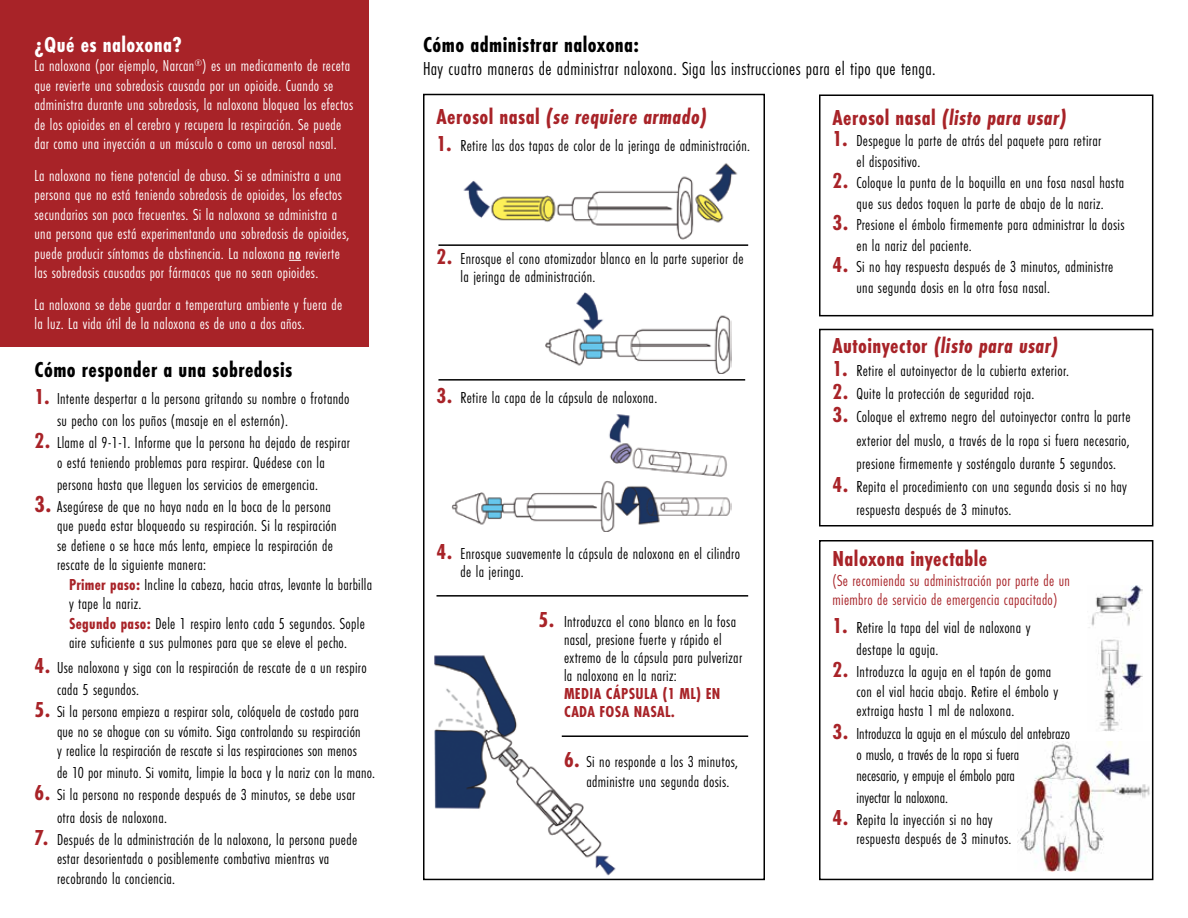
<style>
.page{position:relative;width:1188px;height:918px;background:#fff}
.page>*{position:absolute;margin:0;border:0;box-sizing:border-box;transform-origin:0 0}
.t1{font:italic 700 22.5px "Futura PT Cond";letter-spacing:.02em;color:#a82328}
.t2{font:700 22.5px "Futura PT Cond";letter-spacing:.02em;color:#000}
.t3{font:700 22.5px "Futura PT Cond";letter-spacing:.02em;color:#a82328}
.t4{font:700 22.5px "Futura PT Cond";letter-spacing:.02em;color:#fff}
.t5{font:19.5px "Futura PT Cond";letter-spacing:.02em;color:#000}
.t6{font:16.5px/19.5px "Futura PT Cond";letter-spacing:.02em;color:#000}
.t7{font:16.5px/19.5px "Futura PT Cond";letter-spacing:.02em;color:#fff}
.t8{font:16.5px/21.3px "Futura PT Cond";color:#000}
.t9{font:16.5px/19.5px "Futura PT Cond";letter-spacing:.02em;color:#a82328}
.t10{font:700 16.5px/18px "Futura PT Cond";letter-spacing:.02em;color:#a82328}
.s1{font-weight:500}
.s2{font-weight:700;font-size:22.5px;color:#a82328}
.s3{font-weight:700;font-size:24px;color:#a82328}
.s4{font-weight:700;color:#a82328}
.s5{font-style:normal}
</style>
<div class="page">
<img style="left:463px;top:163px;width:275px;height:77px">
<img style="left:545px;top:292px;width:187px;height:81px">
<img style="left:1018px;top:741px;width:132px;height:130px">
<img style="left:434px;top:655px;width:182px;height:221px">
<div style="left:423px;top:94px;width:342px;height:786px;border:2px solid #000"></div>
<div style="left:0;top:0;width:369px;height:347px;background:#a82328"></div>
<svg style="left:289px;top:260px;width:12px;height:1px"></svg>
<div style="left:819px;top:94px;width:334px;height:222px;border:2px solid #000"></div>
<div style="left:819px;top:329px;width:334px;height:197px;border:2px solid #000"></div>
<div style="left:819px;top:540px;width:334px;height:340px;border:2px solid #000"></div>
<img style="left:451px;top:414px;width:280px;height:117px">
<hr style="left:438px;top:244px;width:310px;height:2px;background:#000">
<hr style="left:438px;top:379px;width:307px;height:2px;background:#000">
<hr style="left:436px;top:595px;width:312px;height:2px;background:#000">
<hr style="left:562px;top:735px;width:186px;height:2px;background:#000">
<img style="left:1088px;top:585px;width:54px;height:146px">
<h1 class="t4" style="left:34px;top:31px;width:149px">¿Qué es naloxona?</h1>
<p class="t7" style="left:34px;top:56px;width:320px">La naloxona (por ejemplo, Narcan<sup>®</sup>) es un medicamento de receta que revierte una sobredosis causada por un opioide. Cuando se administra durante una sobredosis, la naloxona bloquea los efectos de los opioides en el cerebro y recupera la respiración. Se puede dar como una inyección a un músculo o como un aerosol nasal.</p>
<p class="t7" style="left:35px;top:165px;width:316px">La naloxona no tiene potencial de abuso. Si se administra a una persona que no está teniendo sobredosis de opioides, los efectos secundarios son poco frecuentes. Si la naloxona se administra a una persona que está experimentando una sobredosis de opioides, puede producir síntomas de abstinencia. La naloxona <span class="s1">no</span> revierte las sobredosis causadas por fármacos que no sean opioides.</p>
<p class="t7" style="left:35px;top:294px;width:309px">La naloxona se debe guardar a temperatura ambiente y fuera de la luz. La vida útil de la naloxona es de uno a dos años.</p>
<h1 class="t2" style="left:34px;top:357px;width:259px">Cómo responder a una sobredosis</h1>
<p class="t6" style="left:57px;top:388px;width:294px;line-height:22px;text-indent:-23px"><span class="s2">1.</span> Intente despertar a la persona gritando su nombre o frotando su pecho con los puños (masaje en el esternón).</p>
<p class="t6" style="left:34px;top:433px;width:317px;text-align:center"><span class="s2">2.</span> Llame al 9-1-1. Informe que la persona ha dejado de respirar o está teniendo problemas para respirar. Quédese con la</p>
<p class="t6" style="left:57px;top:474px;width:263px">persona hasta que lleguen los servicios de emergencia.</p>
<p class="t6" style="left:57px;top:497px;width:281px;text-indent:-23px"><span class="s3">3.</span> Asegúrese de que no haya nada en la boca de la persona que pueda estar bloqueado su respiración. Si la respiración se detiene o se hace más lenta, empiece la respiración de rescate de la siguiente manera:</p>
<p class="t6" style="left:69px;top:575px;width:305px"><span class="s4">Primer paso:</span> Incline la cabeza, hacia atras, levante la barbilla y tape la nariz.<br><span class="s4">Segundo paso:</span> Dele 1 respiro lento cada 5 segundos. Sople aire suficiente a sus pulmones para que se eleve el pecho.</p>
<p class="t6" style="left:57px;top:657px;width:311px;line-height:22px;text-indent:-22px"><span class="s2">4.</span> Use naloxona y siga con la respiración de rescate de a un respiro cada 5 segundos.</p>
<p class="t6" style="left:57px;top:702px;width:305px;text-align:justify;text-indent:-23px"><span class="s2">5.</span> Si la persona empieza a respirar sola, colóquela de costado para que no se ahogue con su vómito. Siga controlando su respiración y realice la respiración de rescate si las respiraciones son menos</p>
<p class="t6" style="left:57px;top:763px;width:320px">de 10 por minuto. Si vomita, limpie la boca y la nariz con la mano.</p>
<p class="t6" style="left:57px;top:784px;width:300px;line-height:22px;text-indent:-22px"><span class="s2">6.</span> Si la persona no responde después de 3 minutos, se debe usar otra dosis de naloxona.</p>
<p class="t6" style="left:57px;top:829px;width:302px;text-indent:-22px"><span class="s2">7.</span> Después de la administración de la naloxona, la persona puede estar desorientada o posiblemente combativa mientras va recobrando la conciencia.</p>
<h1 class="t2" style="left:423px;top:31px;width:218px">Cómo administrar naloxona:</h1>
<p class="t5" style="left:423px;top:57px;width:514px">Hay cuatro maneras de administrar naloxona. Siga las instrucciones para el tipo que tenga.</p>
<h1 class="t1" style="left:436px;top:104px;width:272px"><span class="s5">Aerosol nasal</span> (se requiere armado)</h1>
<p class="t6" style="left:436px;top:136px;width:315px"><span class="s2">1.</span> Retire las dos tapas de color de la jeringa de administración.</p>
<h1 class="t1" style="left:833px;top:104px;width:236px"><span class="s5">Aerosol nasal</span> (listo para usar)</h1>
<p class="t6" style="left:857px;top:130px;width:246px;line-height:21px;text-indent:-24px"><span class="s2">1.</span> Despegue la parte de atrás del paquete para retirar el dispositivo.</p>
<p class="t6" style="left:833px;top:172px;width:293px;line-height:21px;text-align:center"><span class="s2">2.</span> Coloque la punta de la boquilla en una fosa nasal hasta que sus dedos toquen la parte de abajo de la nariz.</p>
<p class="t6" style="left:857px;top:214px;width:270px;line-height:21px;text-indent:-24px"><span class="s2">3.</span> Presione el émbolo firmemente para administrar la dosis en la nariz del paciente.</p>
<p class="t6" style="left:857px;top:256px;width:258px;line-height:21px;text-indent:-24px"><span class="s2">4.</span> Si no hay respuesta después de 3 minutos, administre una segunda dosis en la otra fosa nasal.</p>
<p class="t6" style="left:461px;top:250px;width:285px;line-height:18px;text-indent:-24px"><span class="s2">2.</span> Enrosque el cono atomizador blanco en la parte superior de la jeringa de administración.</p>
<p class="t6" style="left:436px;top:388px;width:222px"><span class="s2">3.</span> Retire la capa de la cápsula de naloxona.</p>
<p class="t6" style="left:461px;top:544px;width:281px;line-height:18px;text-indent:-24px"><span class="s2">4.</span> Enrosque suavemente la cápsula de naloxona en el cilindro de la jeringa.</p>
<p class="t6" style="left:564px;top:613px;width:180px;line-height:18px;text-indent:-26px"><span class="s2">5.</span> Introduzca el cono blanco en la fosa nasal, presione fuerte y rápido el extremo de la cápsula para pulverizar la naloxona en la nariz:</p>
<p class="t10" style="left:564px;top:685px;width:158px">MEDIA CÁPSULA (1 ML) EN<br>CADA FOSA NASAL.</p>
<p class="t6" style="left:586px;top:752px;width:153px;text-indent:-22px"><span class="s2">6.</span> Si no responde a los 3 minutos, administre una segunda dosis.</p>
<h1 class="t1" style="left:833px;top:332px;width:227px"><span class="s5">Autoinyector</span> (listo para usar)</h1>
<p class="t6" style="left:833px;top:361px;width:238px"><span class="s2">1.</span> Retire el autoinyector de la cubierta exterior.</p>
<p class="t6" style="left:833px;top:384px;width:204px"><span class="s2">2.</span> Quite la protección de seguridad roja.</p>
<p class="t6" style="left:857px;top:405px;width:276px;line-height:23.2px;text-align:justify;text-indent:-24px"><span class="s2">3.</span> Coloque el extremo negro del autoinyector contra la parte exterior del muslo, a través de la ropa si fuera necesario, presione firmemente y sosténgalo durante 5 segundos.</p>
<p class="t6" style="left:857px;top:475px;width:272px;line-height:23.2px;text-indent:-24px"><span class="s2">4.</span> Repita el procedimiento con una segunda dosis si no hay respuesta después de 3 minutos.</p>
<h1 class="t3" style="left:833px;top:546px;width:156px">Naloxona inyectable</h1>
<p class="t9" style="left:833px;top:571px;width:239px">(Se recomienda su administración por parte de un miembro de servicio de emergencia capacitado)</p>
<p class="t6" style="left:857px;top:617px;width:175px;line-height:22px;text-indent:-24px"><span class="s2">1.</span> Retire la tapa del vial de naloxona y destape la aguja.</p>
<p class="t6" style="left:857px;top:662px;width:203px;text-indent:-24px"><span class="s2">2.</span> Introduzca la aguja en el tapón de goma con el vial hacia abajo. Retire el émbolo y extraiga hasta 1 ml de naloxona.</p>
<p class="t8" style="left:857px;top:722px;width:215px;text-indent:-24px"><span class="s2">3.</span> Introduzca la aguja en el músculo del antebrazo o muslo, a través de la ropa si fuera<br>necesario, y empuje el émbolo para<br>inyectar la naloxona.</p>
<p class="t6" style="left:857px;top:809px;width:157px;text-indent:-24px"><span class="s2">4.</span> Repita la inyección si no hay respuesta después de 3 minutos.</p>
</div>
